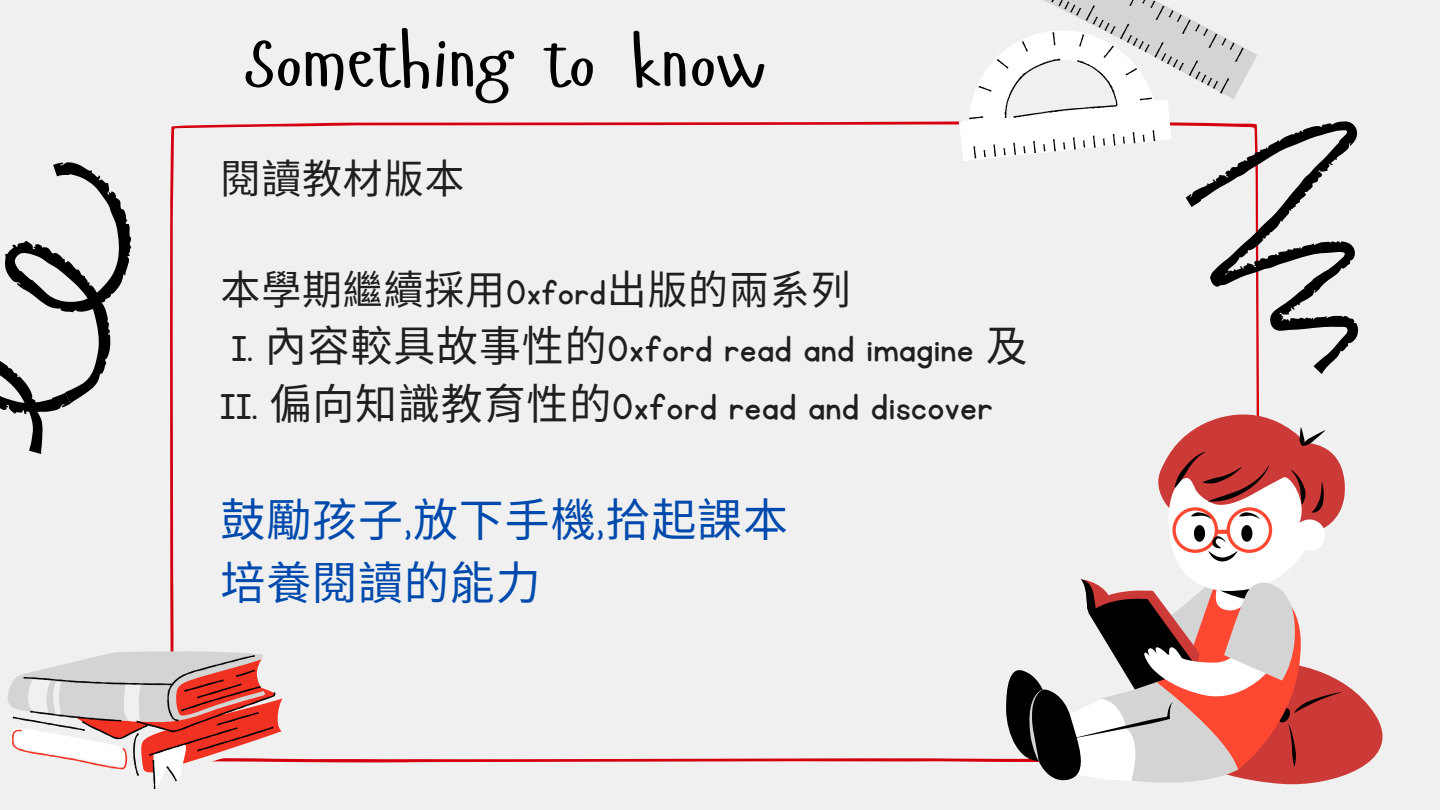
<style>
.page{position:relative;width:1440px;height:810px;background:#fff}
.page>*{position:absolute;margin:0;border:0;box-sizing:border-box;transform-origin:0 0}
.t1{font:72px "Hangyaboly";color:#000}
.t2{font:45px/62.2px "Noto Sans CJ Ksc";letter-spacing:.02em;color:#004aad}
.t3{font:42px/58.5px "KG Primary Penmanship";letter-spacing:.02em;color:#1f1f1f}
.t4{font:40px "Noto Sans CJ Ksc";letter-spacing:.02em;color:#1f1f1f}
.s1{font-family:"KG Primary Penmanship"}
.s2{font-family:"Noto Sans CJ Ksc"}
</style>
<div class="page">
<div style="left:170px;top:121px;width:1091px;height:642px;background:#f1f0f0"></div>
<svg style="left:0;top:651px;width:286px;height:138px"></svg>
<svg style="left:1006px;top:405px;width:400px;height:384px"></svg>
<svg style="left:950px;top:0;width:408px;height:374px"></svg>
<svg style="left:0;top:162px;width:131px;height:292px"></svg>
<p class="t1" style="left:246px;top:16px;width:524px">Something to know</p>
<h1 class="t4" style="left:221px;top:146px;width:245px">閱讀教材版本</h1>
<p class="t4" style="left:221px;top:257px;width:626px">本學期繼續採用<span class="s1">Oxford</span>出版的兩系列</p>
<p class="t3" style="left:221px;top:321px;width:805px">I. <span class="s2">內容較具故事性的</span>Oxford read and imagine <span class="s2">及<br></span>II. <span class="s2">偏向知識教育性的</span>Oxford read and discover</p>
<h2 class="t2" style="left:221px;top:486px;width:569px">鼓勵孩子<span class="s1">,</span>放下手機<span class="s1">,</span>拾起課本培養閱讀的能力</h2>
</div>
